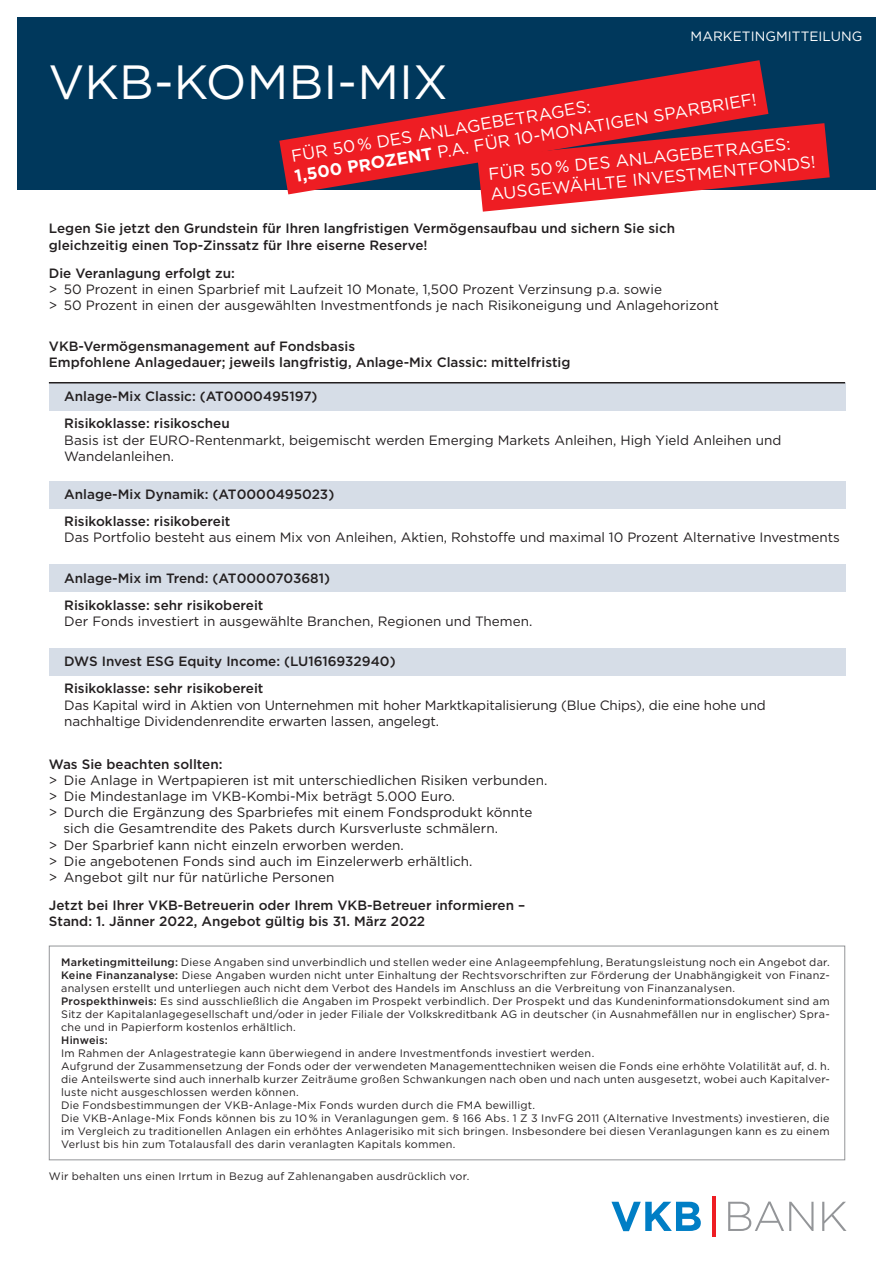
<style>
.page{position:relative;width:893px;height:1263px;background:#fff}
.page>*{position:absolute;margin:0;border:0;box-sizing:border-box;transform-origin:0 0}
.t1{font:48px "Gotham";letter-spacing:.005em;color:#fff}
.t2{font:17.1px/21.6px "Gotham";color:#fff}
.t3{font:13.5px/16.2px "Gotham";color:#231f20}
.t4{font:500 13.5px/27px "Gotham";color:#231f20}
.t5{font:13.5px "Gotham";letter-spacing:.005em;color:#fff}
.t6{font:10.8px/12.9px "Gotham";letter-spacing:.02em;color:#231f20}
.t7{font:500 10.8px "Gotham";letter-spacing:.02em;color:#231f20}
.s1{font-weight:700}
.s2{font-weight:500}
</style>
<div class="page">
<div style="left:49px;top:383px;width:796px;height:27px;background:#d6dde7"></div>
<div style="left:49px;top:481px;width:796px;height:27px;background:#d6dde7"></div>
<div style="left:49px;top:648px;width:796px;height:28px;background:#d6dde7"></div>
<div style="left:49px;top:564px;width:796px;height:28px;background:#d6dde7"></div>
<hr style="left:49px;top:382px;width:796px;height:1px;background:#231f20">
<div style="left:17px;top:17px;width:858px;height:173px;background:#00385c"></div>
<svg style="left:279px;top:60px;width:489px;height:134px"></svg>
<svg style="left:477px;top:123px;width:353px;height:89px"></svg>
<div style="left:49px;top:946px;width:796px;height:214px;border:1px solid #939598"></div>
<svg style="left:611px;top:1202px;width:90px;height:29px"></svg>
<svg style="left:728px;top:1201px;width:85px;height:30px"></svg>
<svg style="left:822px;top:1202px;width:24px;height:29px"></svg>
<hr style="left:712px;top:1196px;width:4px;height:41px;background:#ee1d23">
<p class="t5" style="left:691px;top:27px;width:173px">MARKETINGMITTEILUNG</p>
<h1 class="t1" style="left:48px;top:51px;width:401px">VKB-KOMBI-MIX</h1>
<h2 class="t2" style="left:290px;top:146px;width:469px;rotate:-10deg">FÜR 50 % DES ANLAGEBETRAGES:<br><span class="s1">1,500 PROZENT</span> P.A. FÜR 10-MONATIGEN SPARBRIEF!</h2>
<h2 class="t2" style="left:487px;top:164px;width:328px;line-height:20.4px;rotate:-6deg">FÜR 50 % DES ANLAGEBETRAGES:<br>AUSGEWÄHLTE INVESTMENTFONDS!</h2>
<p class="t4" style="left:49px;top:220px;width:628px;line-height:16.2px">Legen Sie jetzt den Grundstein für Ihren langfristigen Vermögensaufbau und sichern Sie sich gleichzeitig einen Top-Zinssatz für Ihre eiserne Reserve!</p>
<p class="t4" style="left:49px;top:259px;width:187px">Die Veranlagung erfolgt zu:</p>
<p class="t3" style="left:49px;top:281px;width:671px">&gt; 50 Prozent in einen Sparbrief mit Laufzeit 10 Monate, 1,500 Prozent Verzinsung p.a. sowie<br>&gt; 50 Prozent in einen der ausgewählten Investmentfonds je nach Risikoneigung und Anlagehorizont</p>
<p class="t4" style="left:49px;top:338px;width:523px;line-height:16.2px">VKB-Vermögensmanagement auf Fondsbasis<br>Empfohlene Anlagedauer; jeweils langfristig, Anlage-Mix Classic: mittelfristig</p>
<p class="t4" style="left:64px;top:383px;width:255px">Anlage-Mix Classic: (AT0000495197)<br>Risikoklasse: risikoscheu</p>
<p class="t3" style="left:64px;top:431px;width:719px">Basis ist der EURO-Rentenmarkt, beigemischt werden Emerging Markets Anleihen, High Yield Anleihen und<br>Wandelanleihen.</p>
<p class="t4" style="left:64px;top:480px;width:271px">Anlage-Mix Dynamik: (AT0000495023)<br>Risikoklasse: risikobereit</p>
<p class="t3" style="left:64px;top:529px;width:777px">Das Portfolio besteht aus einem Mix von Anleihen, Aktien, Rohstoffe und maximal 10 Prozent Alternative Investments</p>
<p class="t4" style="left:64px;top:564px;width:267px">Anlage-Mix im Trend: (AT0000703681)<br>Risikoklasse: sehr risikobereit</p>
<p class="t3" style="left:64px;top:613px;width:470px">Der Fonds investiert in ausgewählte Branchen, Regionen und Themen.</p>
<p class="t4" style="left:64px;top:648px;width:333px">DWS Invest ESG Equity Income: (LU1616932940)<br>Risikoklasse: sehr risikobereit</p>
<p class="t3" style="left:64px;top:696px;width:703px">Das Kapital wird in Aktien von Unternehmen mit hoher Marktkapitalisierung (Blue Chips), die eine hohe und nachhaltige Dividendenrendite erwarten lassen, angelegt.</p>
<p class="t4" style="left:49px;top:750px;width:175px">Was Sie beachten sollten:</p>
<p class="t3" style="left:49px;top:771px;width:500px">&gt; Die Anlage in Wertpapieren ist mit unterschiedlichen Risiken verbunden.</p>
<p class="t3" style="left:49px;top:788px;width:408px">&gt; Die Mindestanlage im VKB-Kombi-Mix beträgt 5.000 Euro.</p>
<p class="t3" style="left:49px;top:804px;width:485px">&gt; Durch die Ergänzung des Sparbriefes mit einem Fondsprodukt könnte</p>
<p class="t3" style="left:63px;top:820px;width:436px">sich die Gesamtrendite des Pakets durch Kursverluste schmälern.</p>
<p class="t3" style="left:49px;top:836px;width:356px">&gt; Der Sparbrief kann nicht einzeln erworben werden.</p>
<p class="t3" style="left:49px;top:852px;width:425px">&gt; Die angebotenen Fonds sind auch im Einzelerwerb erhältlich.</p>
<p class="t3" style="left:49px;top:869px;width:287px">&gt; Angebot gilt nur für natürliche Personen</p>
<p class="t4" style="left:49px;top:897px;width:478px;line-height:16.2px">Jetzt bei Ihrer VKB-Betreuerin oder Ihrem VKB-Betreuer informieren –<br>Stand: 1. Jänner 2022, Angebot gültig bis 31. März 2022</p>
<p class="t6" style="left:61px;top:956px;width:770px"><span class="s2">Marketingmitteilung:</span> Diese Angaben sind unverbindlich und stellen weder eine Anlageempfehlung, Beratungsleistung noch ein Angebot dar.<br><span class="s2">Keine Finanzanalyse:</span> Diese Angaben wurden nicht unter Einhaltung der Rechtsvorschriften zur Förderung der Unabhängigkeit von Finanz&shy;analysen erstellt und unterliegen auch nicht dem Verbot des Handels im Anschluss an die Verbreitung von Finanzanalysen.<br><span class="s2">Prospekthinweis:</span> Es sind ausschließlich die Angaben im Prospekt verbindlich. Der Prospekt und das Kundeninformationsdokument sind am Sitz der Kapitalanlagegesellschaft und/oder in jeder Filiale der Volkskreditbank AG in deutscher (in Ausnahmefällen nur in englischer) Spra&shy;che und in Papierform kostenlos erhältlich.</p>
<p class="t7" style="left:61px;top:1033px;width:48px">Hinweis:</p>
<p class="t6" style="left:61px;top:1046px;width:770px">Im Rahmen der Anlagestrategie kann überwiegend in andere Investmentfonds investiert werden.<br>Aufgrund der Zusammensetzung der Fonds oder der verwendeten Managementtechniken weisen die Fonds eine erhöhte Volatilität auf, d. h. die Anteilswerte sind auch innerhalb kurzer Zeiträume großen Schwankungen nach oben und nach unten ausgesetzt, wobei auch Kapitalver&shy;luste nicht ausgeschlossen werden können.<br>Die Fondsbestimmungen der VKB-Anlage-Mix Fonds wurden durch die FMA bewilligt.<br>Die VKB-Anlage-Mix Fonds können bis zu 10 % in Veranlagungen gem. § 166 Abs. 1 Z 3 InvFG 2011 (Alternative Investments) investieren, die im Vergleich zu traditionellen Anlagen ein erhöhtes Anlagerisiko mit sich bringen. Insbesondere bei diesen Veranlagungen kann es zu einem Verlust bis hin zum Totalausfall des darin veranlagten Kapitals kommen.</p>
<p class="t6" style="left:49px;top:1169px;width:422px">Wir behalten uns einen Irrtum in Bezug auf Zahlenangaben ausdrücklich vor.</p>
</div>
